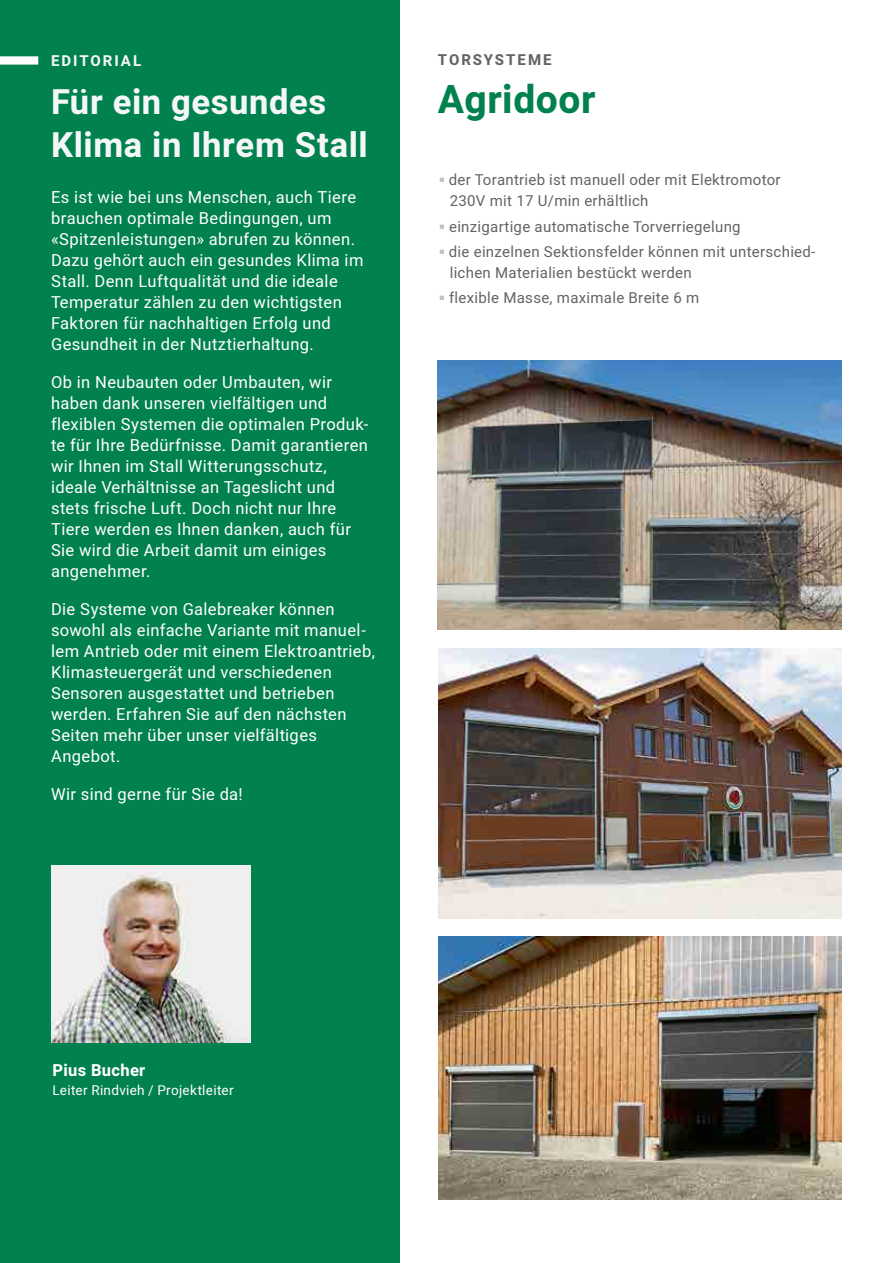
<style>
.page{position:relative;width:893px;height:1263px;background:#fff}
.page>*{position:absolute;margin:0;border:0;box-sizing:border-box;transform-origin:0 0}
.t1{font:700 39px "Heebo";letter-spacing:.015em;color:#00814e}
.t2{font:700 34.5px/43.5px "Heebo";letter-spacing:.015em;color:#f4f6f7}
.t3{font:16.5px/21px "Heebo";letter-spacing:.025em;color:#fff}
.t4{font:700 16.5px "Heebo";letter-spacing:.02em;color:#fff}
.t5{font:15px/25.2px "Heebo";letter-spacing:.02em;color:#626463}
.t6{font:700 15px "Heebo";letter-spacing:.13em;color:#626463}
.t7{font:700 15px "Heebo";letter-spacing:.13em;color:#f4f6f7}
.t8{font:13.5px "Heebo";letter-spacing:.025em;color:#fff}
</style>
<div class="page">
<img style="left:438px;top:360px;width:404px;height:269px">
<div style="left:0;top:0;width:400px;height:1263px;background:#00814e"></div>
<div style="left:0;top:56px;width:38px;height:9px;background:#fff"></div>
<img style="left:51px;top:866px;width:200px;height:176px">
<img style="left:438px;top:936px;width:403px;height:263px">
<img style="left:438px;top:648px;width:404px;height:270px">
<p class="t7" style="left:51px;top:50px;width:92px">EDITORIAL</p>
<h2 class="t2" style="left:51px;top:81px;width:318px">Für ein gesundes<br>Klima in Ihrem Stall</h2>
<p class="t3" style="left:51px;top:187px;width:314px">Es ist wie bei uns Menschen, auch Tiere brauchen optimale Bedingungen, um «Spitzenleistungen» abrufen zu können.<br>Dazu gehört auch ein gesundes Klima im Stall. Denn Luftqualität und die ideale Temperatur zählen zu den wichtigsten Faktoren für nachhaltigen Erfolg und Gesundheit in der Nutztierhaltung.</p>
<p class="t3" style="left:51px;top:372px;width:319px">Ob in Neubauten oder Umbauten, wir haben dank unseren vielfältigen und flexiblen Systemen die optimalen Produk&shy;te für Ihre Bedürfnisse. Damit garantieren wir Ihnen im Stall Witterungsschutz, ideale Verhältnisse an Tageslicht und stets frische Luft. Doch nicht nur Ihre Tiere werden es Ihnen danken, auch für Sie wird die Arbeit damit um einiges angenehmer.</p>
<p class="t3" style="left:51px;top:599px;width:325px">Die Systeme von Galebreaker können sowohl als einfache Variante mit manuel&shy;lem Antrieb oder mit einem Elektroantrieb, Klimasteuergerät und verschiedenen Sensoren ausgestattet und betrieben werden. Erfahren Sie auf den nächsten Seiten mehr über unser vielfältiges Angebot.</p>
<p class="t3" style="left:51px;top:784px;width:193px">Wir sind gerne für Sie da!</p>
<p class="t6" style="left:438px;top:49px;width:115px">TORSYSTEME</p>
<h1 class="t1" style="left:438px;top:72px;width:159px">Agridoor</h1>
<p class="t5" style="left:449px;top:169px;width:333px;line-height:21px">der Torantrieb ist manuell oder mit Elektromotor<br>230V mit 17 U/min erhältlich</p>
<p class="t5" style="left:449px;top:214px;width:368px">einzigartige automatische Torverriegelung<br>die einzelnen Sektionsfelder können mit unterschied-</p>
<p class="t5" style="left:449px;top:260px;width:252px">lichen Materialien bestückt werden flexible Masse, maximale Breite 6 m</p>
<p class="t4" style="left:52px;top:1058px;width:94px">Pius Bucher</p>
<p class="t8" style="left:52px;top:1081px;width:183px">Leiter Rindvieh / Projektleiter</p>
</div>
